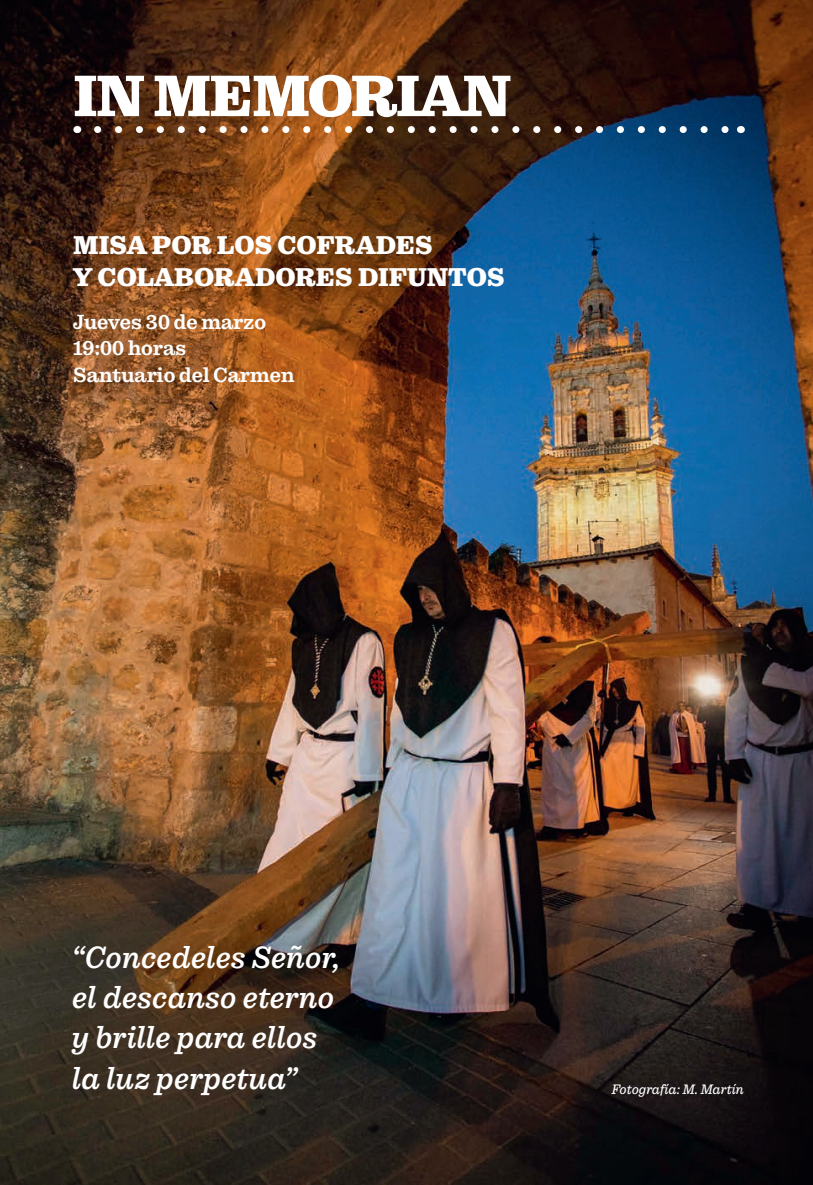
<style>
.page{position:relative;width:813px;height:1185px;background:#fff}
.page>*{position:absolute;margin:0;border:0;box-sizing:border-box;transform-origin:0 0}
.t1{font:900 59.5px "Pulpo";letter-spacing:-.025em;color:#fff}
.t2{font:italic 31.5px/40.2px "Pulpo";color:#fff}
.t3{font:900 26.25px/31.5px "Pulpo";color:#fff}
.t4{font:500 21px/26.2px "Pulpo";letter-spacing:-.025em;color:#fff}
.t5{font:italic 300 14px "Pulpo";color:#fff}
</style>
<div class="page">
<img style="left:0;top:0;width:813px;height:1185px">
<img style="left:98px;top:126px;width:632px;height:7px">
<h1 class="t1" style="left:73px;top:60px;width:439px">IN MEMORIAN</h1>
<p class="t3" style="left:73px;top:230px;width:433px">MISA POR LOS COFRADES<br>Y COLABORADORES DIFUNTOS</p>
<p class="t4" style="left:73px;top:309px;width:223px">Jueves 30 de marzo<br>19:00 horas<br>Santuario del Carmen</p>
<p class="t2" style="left:72px;top:937px;width:270px">“Concedeles Señor, el descanso eterno y brille para ellos la luz perpetua”</p>
<p class="t5" style="left:612px;top:1082px;width:134px">Fotografía: M. Martín</p>
</div>
